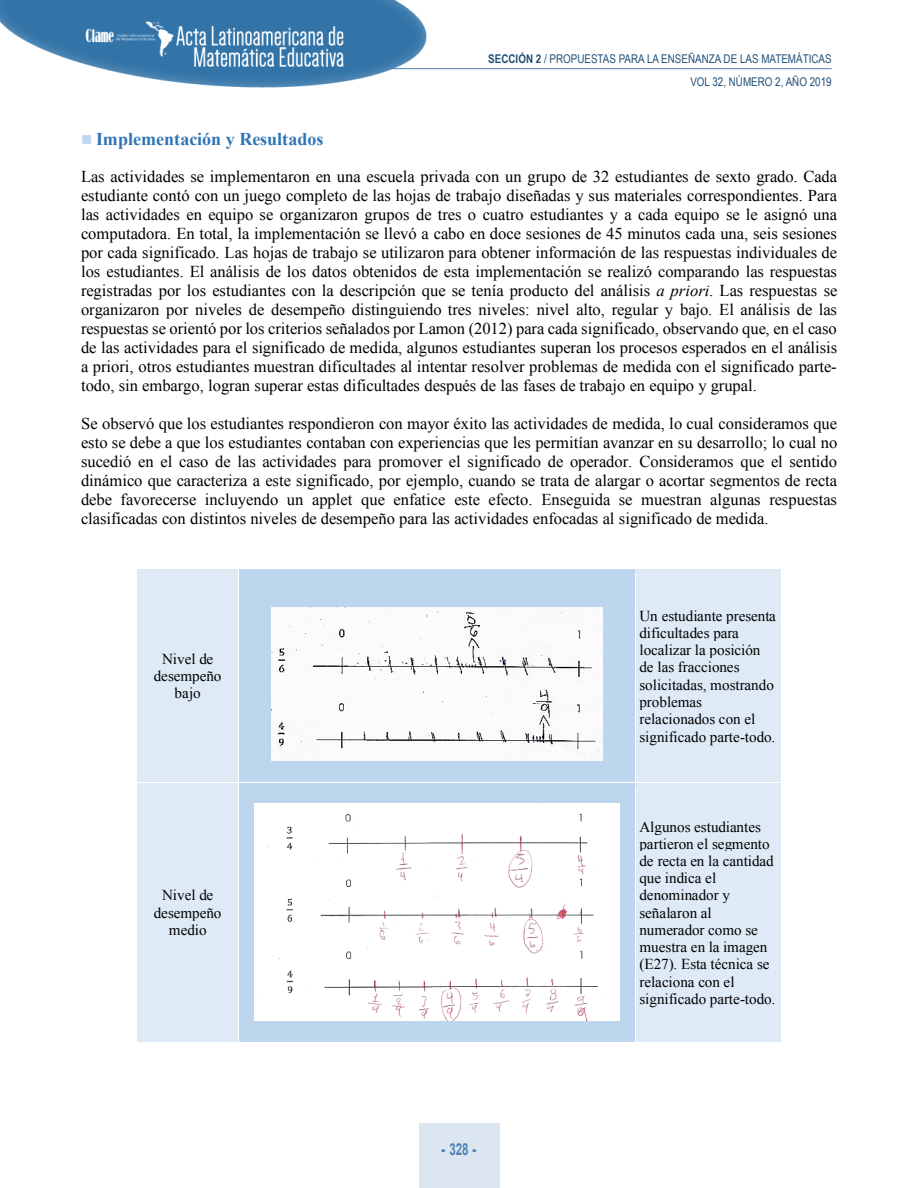
<style>
.page{position:relative;width:918px;height:1188px;background:#fff}
.page>*{position:absolute;margin:0;border:0;box-sizing:border-box;transform-origin:0 0}
.t1{font:700 18px "Times New Roman";color:#2e74b5}
.t2{font:16.5px/19px "Times New Roman";color:#000;text-align:justify}
.t3{font:700 16.5px "Arial";color:#4f80b4;scale:.7 1}
.t4{font:15.15px/17.2px "Times New Roman";color:#000;text-align:center}
.t5{font:12px/23px "Arial Narrow";color:#214f77;text-align:right}
.s1{font-weight:700}
.s2{color:#bdd6ee}
.s3{font-style:italic}
.s4{font-weight:900}
</style>
<div class="page">
<img style="left:0;top:0;width:435px;height:88px">
<hr style="left:389px;top:68px;width:443px;height:1px;background:#4f80b4">
<div style="left:419px;top:1123px;width:80px;height:65px;background:#dce6f0"></div>
<div style="left:137px;top:573px;width:102px;height:205px;background:#deeaf6"></div>
<div style="left:239px;top:573px;width:396px;height:205px;background:#bdd6ee"></div>
<div style="left:636px;top:570px;width:145px;height:212px;background:#deeaf6"></div>
<hr style="left:137px;top:570px;width:101px;height:3px;background:#deeaf6">
<hr style="left:239px;top:570px;width:396px;height:3px;background:#bdd6ee">
<hr style="left:136px;top:778px;width:103px;height:4px;background:#deeaf6">
<hr style="left:136px;top:573px;width:1px;height:209px;background:#fff">
<hr style="left:239px;top:778px;width:396px;height:4px;background:#bdd6ee">
<hr style="left:238px;top:573px;width:1px;height:209px;background:#fff">
<div style="left:137px;top:787px;width:102px;height:251px;background:#deeaf6"></div>
<div style="left:239px;top:787px;width:396px;height:251px;background:#bdd6ee"></div>
<div style="left:636px;top:783px;width:145px;height:259px;background:#deeaf6"></div>
<hr style="left:137px;top:783px;width:101px;height:4px;background:#deeaf6">
<hr style="left:239px;top:783px;width:396px;height:4px;background:#bdd6ee">
<hr style="left:136px;top:1038px;width:103px;height:4px;background:#deeaf6">
<hr style="left:136px;top:787px;width:1px;height:255px;background:#fff">
<hr style="left:239px;top:1038px;width:396px;height:4px;background:#bdd6ee">
<hr style="left:238px;top:787px;width:1px;height:255px;background:#fff">
<div style="left:271px;top:608px;width:332px;height:153px;background:#fbfbfb"></div>
<div style="left:254px;top:804px;width:366px;height:217px;background:#fff"></div>
<p class="t5" style="left:488px;top:47px;width:345px"><span class="s1">SECCIÓN 2</span> / PROPUESTAS PARA LA ENSEÑANZA DE LAS MATEMÁTICAS<br>VOL 32, NÚMERO 2, AÑO 2019</p>
<p class="t1" style="left:81px;top:129px;width:244px"><span class="s2">■</span> Implementación y Resultados</p>
<p class="t2" style="left:81px;top:167px;width:758px">Las actividades se implementaron en una escuela privada con un grupo de 32 estudiantes de sexto grado. Cada estudiante contó con un juego completo de las hojas de trabajo diseñadas y sus materiales correspondientes. Para las actividades en equipo se organizaron grupos de tres o cuatro estudiantes y a cada equipo se le asignó una computadora. En total, la implementación se llevó a cabo en doce sesiones de 45 minutos cada una, seis sesiones por cada significado. Las hojas de trabajo se utilizaron para obtener información de las respuestas individuales de los estudiantes. El análisis de los datos obtenidos de esta implementación se realizó comparando las respuestas registradas por los estudiantes con la descripción que se tenía producto del análisis <span class="s3">a priori</span>. Las respuestas se organizaron por niveles de desempeño distinguiendo tres niveles: nivel alto, regular y bajo. El análisis de las respuestas se orientó por los criterios señalados por Lamon (2012) para cada significado, observando que, en el caso de las actividades para el significado de medida, algunos estudiantes superan los procesos esperados en el análisis a priori, otros estudiantes muestran dificultades al intentar resolver problemas de medida con el significado parte&shy;todo, sin embargo, logran superar estas dificultades después de las fases de trabajo en equipo y grupal.</p>
<p class="t2" style="left:81px;top:414px;width:758px">Se observó que los estudiantes respondieron con mayor éxito las actividades de medida, lo cual consideramos que esto se debe a que los estudiantes contaban con experiencias que les permitían avanzar en su desarrollo; lo cual no sucedió en el caso de las actividades para promover el significado de operador. Consideramos que el sentido dinámico que caracteriza a este significado, por ejemplo, cuando se trata de alargar o acortar segmentos de recta debe favorecerse incluyendo un applet que enfatice este efecto. Enseguida se muestran algunas respuestas clasificadas con distintos niveles de desempeño para las actividades enfocadas al significado de medida.</p>
<p class="t4" style="left:154px;top:650px;width:69px">Nivel de desempeño bajo</p>
<p class="t4" style="left:154px;top:887px;width:69px">Nivel de desempeño medio</p>
<p class="t3" style="left:442px;top:1140px;width:51px"><span class="s4">-</span> 328 <span class="s4">-</span></p>
<p class="t4" style="left:639px;top:607px;width:138px;text-align:left">Un estudiante presenta dificultades para localizar la posición de las fracciones solicitadas, mostrando problemas relacionados con el significado parte-todo.</p>
<p class="t4" style="left:639px;top:818px;width:137px;text-align:left">Algunos estudiantes partieron el segmento de recta en la cantidad que indica el denominador y señalaron al numerador como se muestra en la imagen (E27). Esta técnica se relaciona con el significado parte-todo.</p>
</div>
